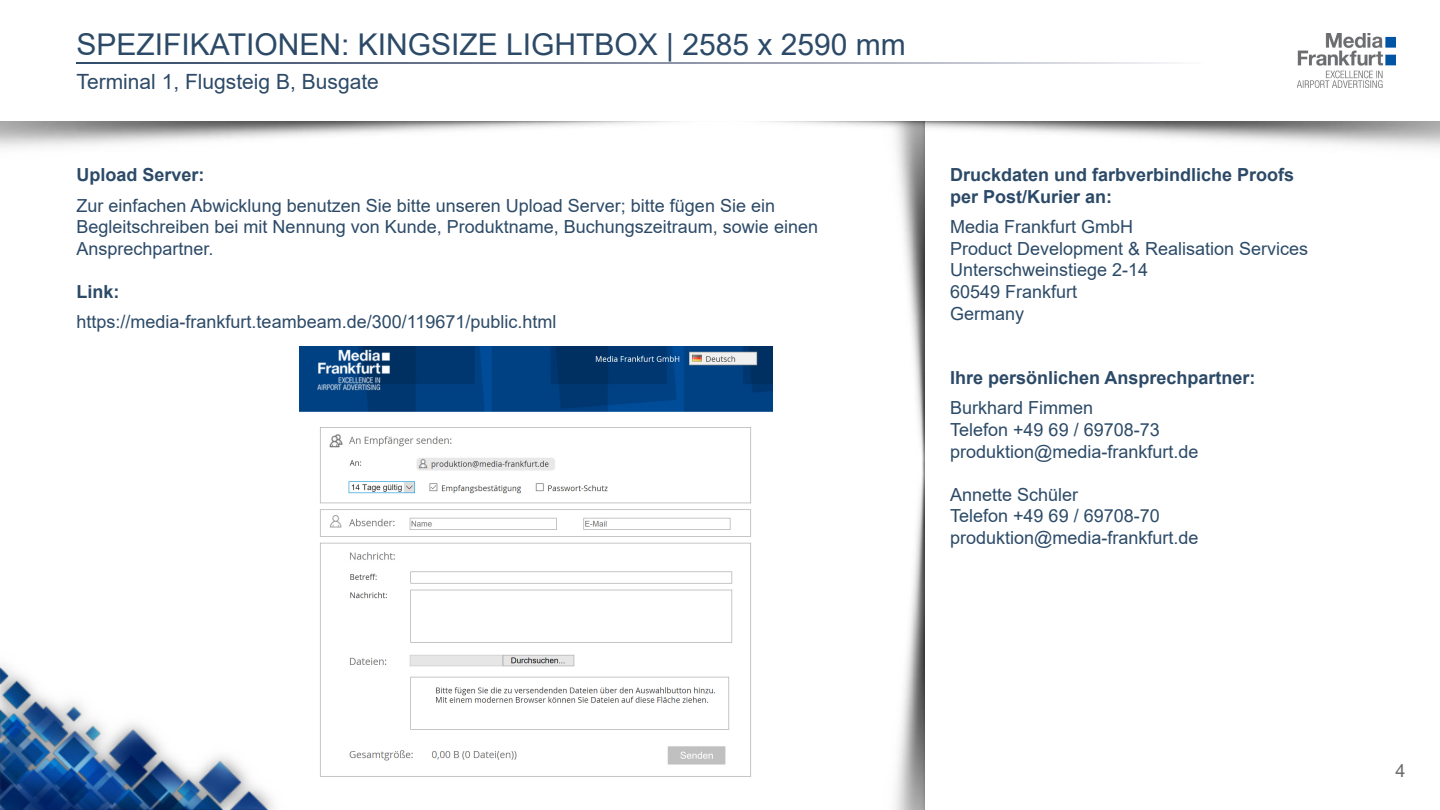
<style>
.page{position:relative;width:1440px;height:810px;background:#fff}
.page>*{position:absolute;margin:0;border:0;box-sizing:border-box;transform-origin:0 0}
.t1{font:30px "Arial";color:#2c4a67}
.t2{font:21px "Arial";color:#2c4a67}
.t3{font:18px/21.6px "Arial";color:#2c4a67}
.t4{font:700 18px "Arial";color:#2c4a67}
.t5{font:18px "Arial";color:#6c6d70}
</style>
<div class="page">
<img style="left:299px;top:347px;width:473px;height:430px">
<img style="left:1297px;top:33px;width:98px;height:54px">
<svg style="left:0;top:121px;width:1440px;height:27px"></svg>
<svg style="left:77px;top:63px;width:1101px;height:1px"></svg>
<img style="left:0;top:664px;width:273px;height:146px">
<img style="left:842px;top:121px;width:83px;height:689px">
<p class="t1" style="left:77px;top:24px;width:831px">SPEZIFIKATIONEN: KINGSIZE LIGHTBOX | 2585 x 2590 mm</p>
<p class="t2" style="left:77px;top:67px;width:304px">Terminal 1, Flugsteig B, Busgate</p>
<p class="t4" style="left:77px;top:162px;width:130px">Upload Server:</p>
<p class="t3" style="left:77px;top:194px;width:700px">Zur einfachen Abwicklung benutzen Sie bitte unseren Upload Server; bitte fügen Sie ein</p>
<p class="t3" style="left:77px;top:216px;width:743px">Begleitschreiben bei mit Nennung von Kunde, Produktname, Buchungszeitraum, sowie einen<br>Ansprechpartner.</p>
<p class="t4" style="left:77px;top:279px;width:45px">Link:</p>
<p class="t3" style="left:77px;top:311px;width:481px">https://media-frankfurt.teambeam.de/300/119671/public.html</p>
<p class="t4" style="left:950px;top:162px;width:346px">Druckdaten und farbverbindliche Proofs</p>
<p class="t4" style="left:950px;top:184px;width:164px">per Post/Kurier an:</p>
<p class="t3" style="left:950px;top:216px;width:185px">Media Frankfurt GmbH</p>
<p class="t3" style="left:950px;top:237px;width:360px">Product Development &amp; Realisation Services</p>
<p class="t3" style="left:950px;top:259px;width:200px">Unterschweinstiege 2-14</p>
<p class="t3" style="left:950px;top:281px;width:129px">60549 Frankfurt</p>
<p class="t3" style="left:950px;top:302px;width:76px">Germany</p>
<p class="t4" style="left:950px;top:365px;width:307px">Ihre persönlichen Ansprechpartner:</p>
<p class="t3" style="left:950px;top:397px;width:145px">Burkhard Fimmen</p>
<p class="t3" style="left:950px;top:419px;width:211px">Telefon +49 69 / 69708-73</p>
<p class="t3" style="left:950px;top:440px;width:250px">produktion@media-frankfurt.de</p>
<p class="t3" style="left:950px;top:484px;width:130px">Annette Schüler</p>
<p class="t3" style="left:950px;top:505px;width:211px">Telefon +49 69 / 69708-70</p>
<p class="t3" style="left:950px;top:527px;width:250px">produktion@media-frankfurt.de</p>
<p class="t5" style="left:1395px;top:758px;width:12px">4</p>
</div>
